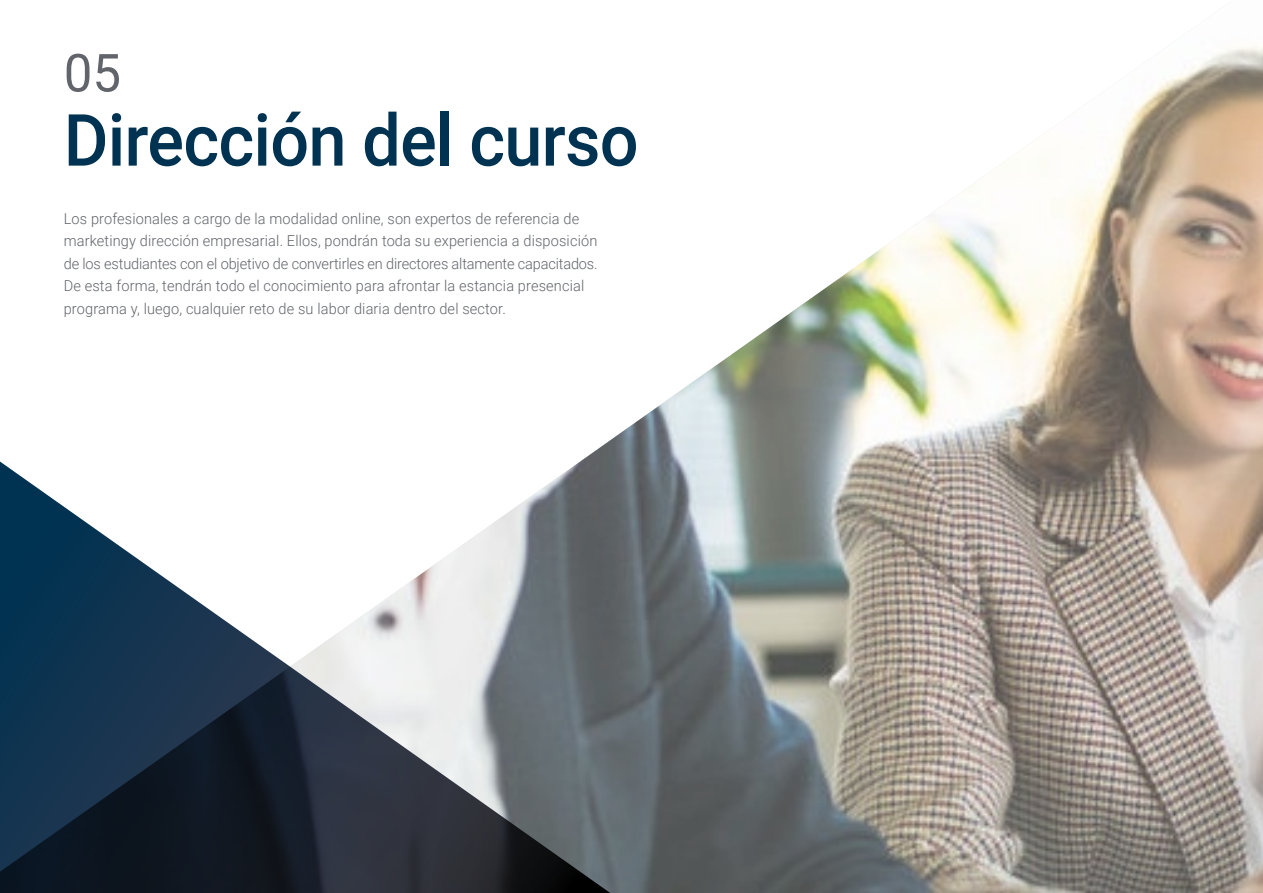
<style>
.page{position:relative;width:1263px;height:893px;background:#fff}
.page>*{position:absolute;margin:0;border:0;box-sizing:border-box;transform-origin:0 0}
.t1{font:500 72px "Roboto";letter-spacing:-.01em;color:#003251;scale:.95 1}
.t2{font:52.5px "Roboto";color:#61646a}
.t3{font:300 15px/22.5px "Roboto";letter-spacing:.01em;color:#61646a}
</style>
<div class="page">
<img style="left:602px;top:47px;width:661px;height:846px">
<svg style="left:0;top:446px;width:640px;height:447px"></svg>
<h2 class="t2" style="left:64px;top:36px;width:59px">05</h2>
<h1 class="t1" style="left:64px;top:90px;width:607px">Dirección del curso</h1>
<p class="t3" style="left:64px;top:207px;width:535px">Los profesionales a cargo de la modalidad online, son expertos de referencia de marketingy dirección empresarial. Ellos, pondrán toda su experiencia a disposición de los estudiantes con el objetivo de convertirles en directores altamente capacitados.<br>De esta forma, tendrán todo el conocimiento para afrontar la estancia presencial programa y, luego, cualquier reto de su labor diaria dentro del sector.</p>
</div>
